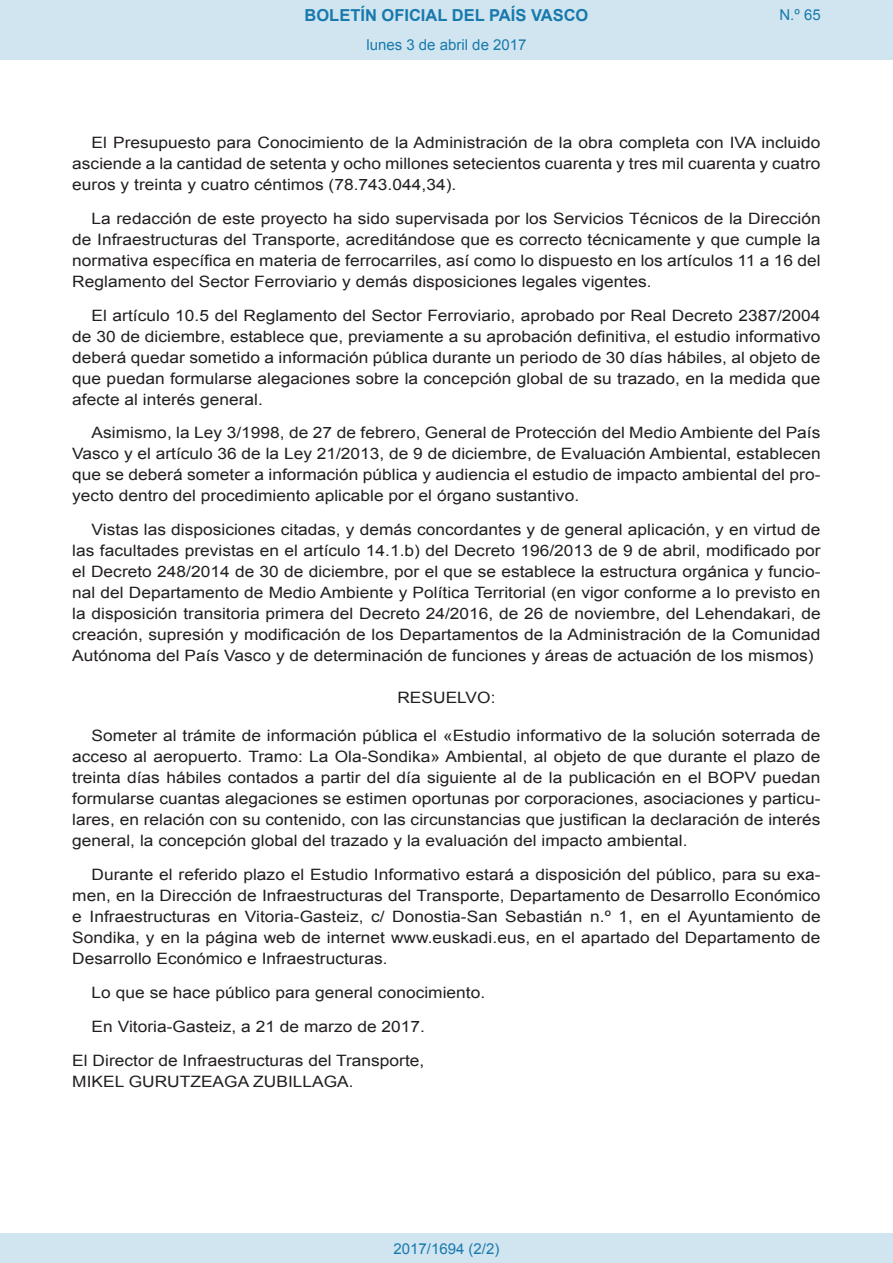
<style>
.page{position:relative;width:893px;height:1263px;background:#fff}
.page>*{position:absolute;margin:0;border:0;box-sizing:border-box;transform-origin:0 0}
.t1{font:700 16.5px "Arial";color:#1879ad}
.BOPVDetalle{font:15.6px/21px "Arial";color:#231f20;text-align:justify;scale:1.11 1}
.BOPVFirmaPuesto{font:15.6px "Arial";color:#231f20;scale:1.11 1}
.BOPVFirmaLugFec{font:15.6px "Arial";color:#231f20;scale:1.11 1}
.BOPVFirmaNombre{font:15.6px "Arial";color:#231f20;scale:1.11 1}
.BOPVClave{font:15.6px "Arial";color:#231f20;scale:1.11 1}
.Paginacion_Centro{font:15px "Arial";color:#1879ad}
</style>
<div class="page">
<div style="left:0;top:0;width:893px;height:60px;background:#d0e5f0"></div>
<div style="left:0;top:1233px;width:893px;height:30px;background:#d0e5f0"></div>
<p class="t1" style="left:305px;top:4px;width:285px">BOLETÍN OFICIAL DEL PAÍS VASCO</p>
<p class="Paginacion_Centro" style="left:366px;top:35px;width:162px">lunes 3 de abril de 2017</p>
<p class="Paginacion_Centro" style="left:779px;top:5px;width:43px">N.º 65</p>
<p class="BOPVDetalle" style="left:72px;top:132px;width:676px;text-indent:19px">El Presupuesto para Conocimiento de la Administración de la obra completa con IVA incluido asciende a la cantidad de setenta y ocho millones setecientos cuarenta y tres mil cuarenta y cuatro euros y treinta y cuatro céntimos (78.743.044,34).</p>
<p class="BOPVDetalle" style="left:72px;top:208px;width:676px;text-indent:19px">La redacción de este proyecto ha sido supervisada por los Servicios Técnicos de la Dirección de Infraestructuras del Transporte, acreditándose que es correcto técnicamente y que cumple la normativa específica en materia de ferrocarriles, así como lo dispuesto en los artículos 11 a 16 del Reglamento del Sector Ferroviario y demás disposiciones legales vigentes.</p>
<p class="BOPVDetalle" style="left:72px;top:305px;width:676px;text-indent:19px">El artículo 10.5 del Reglamento del Sector Ferroviario, aprobado por Real Decreto 2387/2004 de 30 de diciembre, establece que, previamente a su aprobación definitiva, el estudio informativo deberá quedar sometido a información pública durante un periodo de 30 días hábiles, al objeto de que puedan formularse alegaciones sobre la concepción global de su trazado, en la medida que afecte al interés general.</p>
<p class="BOPVDetalle" style="left:72px;top:423px;width:676px;text-indent:19px">Asimismo, la Ley 3/1998, de 27 de febrero, General de Protección del Medio Ambiente del País Vasco y el artículo 36 de la Ley 21/2013, de 9 de diciembre, de Evaluación Ambiental, establecen que se deberá someter a información pública y audiencia el estudio de impacto ambiental del pro&shy;yecto dentro del procedimiento aplicable por el órgano sustantivo.</p>
<p class="BOPVDetalle" style="left:72px;top:519px;width:676px;text-indent:19px">Vistas las disposiciones citadas, y demás concordantes y de general aplicación, y en virtud de las facultades previstas en el artículo 14.1.b) del Decreto 196/2013 de 9 de abril, modificado por el Decreto 248/2014 de 30 de diciembre, por el que se establece la estructura orgánica y funcio&shy;nal del Departamento de Medio Ambiente y Política Territorial (en vigor conforme a lo previsto en la disposición transitoria primera del Decreto 24/2016, de 26 de noviembre, del Lehendakari, de creación, supresión y modificación de los Departamentos de la Administración de la Comunidad Autónoma del País Vasco y de determinación de funciones y áreas de actuación de los mismos)</p>
<p class="BOPVClave" style="left:397px;top:688px;width:90px">RESUELVO:</p>
<p class="BOPVDetalle" style="left:72px;top:726px;width:676px;text-indent:19px">Someter al trámite de información pública el «Estudio informativo de la solución soterrada de acceso al aeropuerto. Tramo: La Ola-Sondika» Ambiental, al objeto de que durante el plazo de treinta días hábiles contados a partir del día siguiente al de la publicación en el BOPV puedan formularse cuantas alegaciones se estimen oportunas por corporaciones, asociaciones y particu&shy;lares, en relación con su contenido, con las circunstancias que justifican la declaración de interés general, la concepción global del trazado y la evaluación del impacto ambiental.</p>
<p class="BOPVDetalle" style="left:72px;top:864px;width:676px;text-indent:19px">Durante el referido plazo el Estudio Informativo estará a disposición del público, para su exa&shy;men, en la Dirección de Infraestructuras del Transporte, Departamento de Desarrollo Económico e Infraestructuras en Vitoria-Gasteiz, c/ Donostia-San Sebastián n.º 1, en el Ayuntamiento de Sondika, y en la página web de internet www.euskadi.eus, en el apartado del Departamento de Desarrollo Económico e Infraestructuras.</p>
<p class="BOPVDetalle" style="left:92px;top:982px;width:356px">Lo que se hace público para general conocimiento.</p>
<p class="BOPVFirmaLugFec" style="left:92px;top:1016px;width:302px">En Vitoria-Gasteiz, a 21 de marzo de 2017.</p>
<p class="BOPVFirmaPuesto" style="left:72px;top:1050px;width:319px">El Director de Infraestructuras del Transporte,</p>
<p class="BOPVFirmaNombre" style="left:72px;top:1071px;width:255px">MIKEL GURUTZEAGA ZUBILLAGA.</p>
<p class="Paginacion_Centro" style="left:393px;top:1238px;width:107px">2017/1694 (2/2)</p>
</div>
